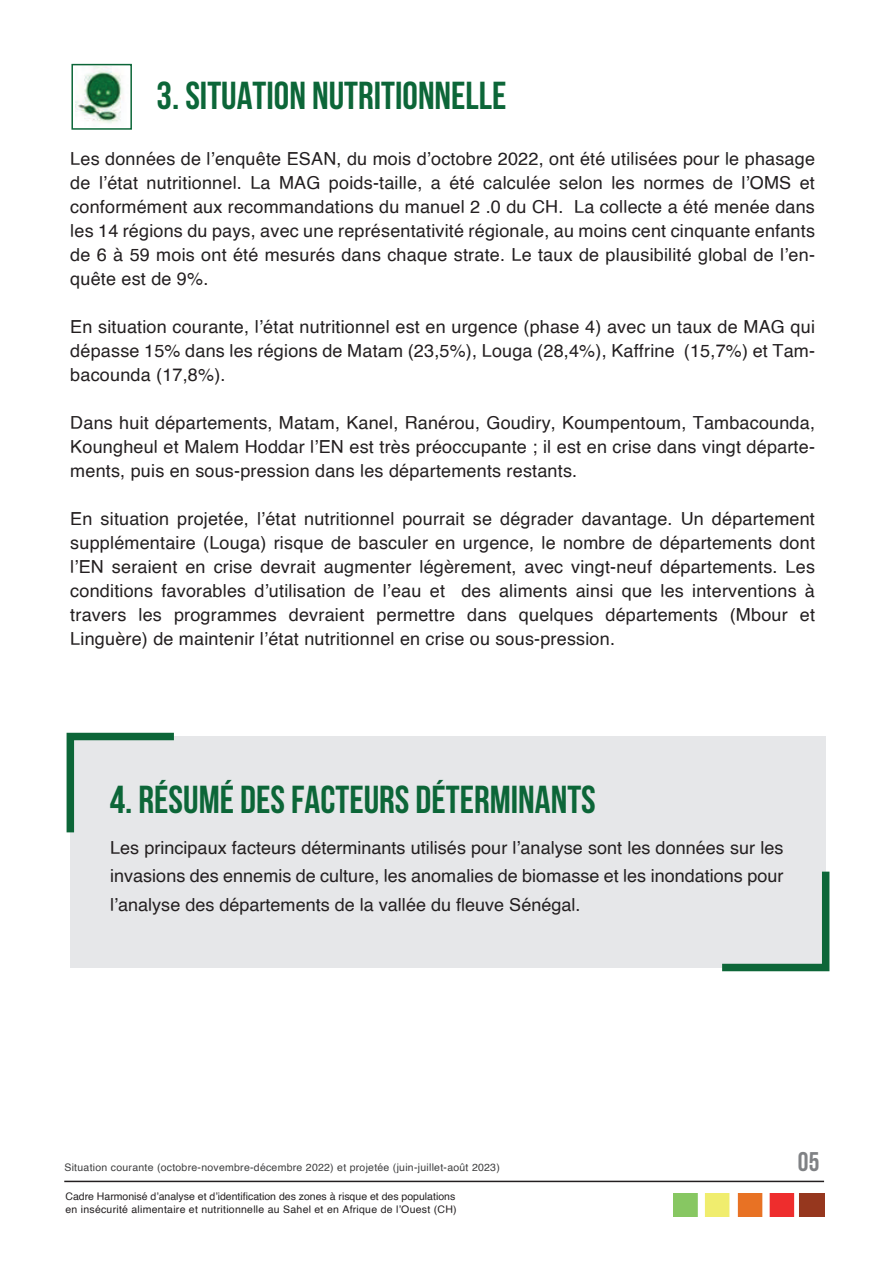
<style>
.page{position:relative;width:893px;height:1263px;background:#fff}
.page>*{position:absolute;margin:0;border:0;box-sizing:border-box;transform-origin:0 0}
.t1{font:39px "Bebas Neue";color:#0c6638}
.t2{font:27px "Bebas Neue";color:#808285}
.t3{font:18px/24px "Helvetica";letter-spacing:.01em;color:#231f20;text-align:justify}
.t4{font:10.5px/12.6px "Helvetica";color:#231f20}
.t5{font:10.5px "Helvetica";letter-spacing:.025em;color:#3e3e3f}
</style>
<div class="page">
<div style="left:71px;top:64px;width:61px;height:66px;border:2px solid #0c6638"></div>
<img style="left:75px;top:67px;width:48px;height:57px">
<div style="left:70px;top:736px;width:755px;height:231px;background:#e6e7e9"></div>
<svg style="left:66px;top:732px;width:108px;height:101px"></svg>
<svg style="left:715px;top:864px;width:115px;height:108px"></svg>
<hr style="left:64px;top:1181px;width:760px;height:1px;background:#231f20">
<img style="left:673px;top:1193px;width:151px;height:24px">
<h1 class="t1" style="left:157px;top:74px;width:351px">3. SITUATION NUTRITIONNELLE</h1>
<p class="t3" style="left:70px;top:147px;width:746px">Les données de l’enquête ESAN, du mois d’octobre 2022, ont été utilisées pour le phasage de l’état nutritionnel. La MAG poids-taille, a été calculée selon les normes de l’OMS et conformément aux recommandations du manuel 2 .0 du CH. La collecte a été menée dans les 14 régions du pays, avec une représentativité régionale, au moins cent cinquante enfants de 6 à 59 mois ont été mesurés dans chaque strate. Le taux de plausibilité global de l’en&shy;quête est de 9%.</p>
<p class="t3" style="left:70px;top:315px;width:746px">En situation courante, l’état nutritionnel est en urgence (phase 4) avec un taux de MAG qui dépasse 15% dans les régions de Matam (23,5%), Louga (28,4%), Kaffrine (15,7%) et Tam&shy;bacounda (17,8%).</p>
<p class="t3" style="left:70px;top:411px;width:746px">Dans huit départements, Matam, Kanel, Ranérou, Goudiry, Koumpentoum, Tambacounda, Koungheul et Malem Hoddar l’EN est très préoccupante ; il est en crise dans vingt départe&shy;ments, puis en sous-pression dans les départements restants.</p>
<p class="t3" style="left:70px;top:507px;width:746px">En situation projetée, l’état nutritionnel pourrait se dégrader davantage. Un département supplémentaire (Louga) risque de basculer en urgence, le nombre de départements dont l’EN seraient en crise devrait augmenter légèrement, avec vingt-neuf départements. Les conditions favorables d’utilisation de l’eau et des aliments ainsi que les interventions à travers les programmes devraient permettre dans quelques départements (Mbour et Linguère) de maintenir l’état nutritionnel en crise ou sous-pression.</p>
<h1 class="t1" style="left:110px;top:778px;width:488px">4. RÉSUMÉ DES FACTEURS DÉTERMINANTS</h1>
<p class="t3" style="left:110px;top:834px;width:675px;line-height:28.5px">Les principaux facteurs déterminants utilisés pour l’analyse sont les données sur les invasions des ennemis de culture, les anomalies de biomasse et les inondations pour l’analyse des départements de la vallée du fleuve Sénégal.</p>
<p class="t5" style="left:64px;top:1159px;width:437px">Situation courante (octobre-novembre-décembre 2022) et projetée (juin-juillet-août 2023)</p>
<h2 class="t2" style="left:798px;top:1147px;width:23px">05</h2>
<p class="t4" style="left:65px;top:1191px;width:393px">Cadre Harmonisé d’analyse et d’identification des zones à risque et des populations en insécurité alimentaire et nutritionnelle au Sahel et en Afrique de l’Ouest (CH)</p>
</div>
